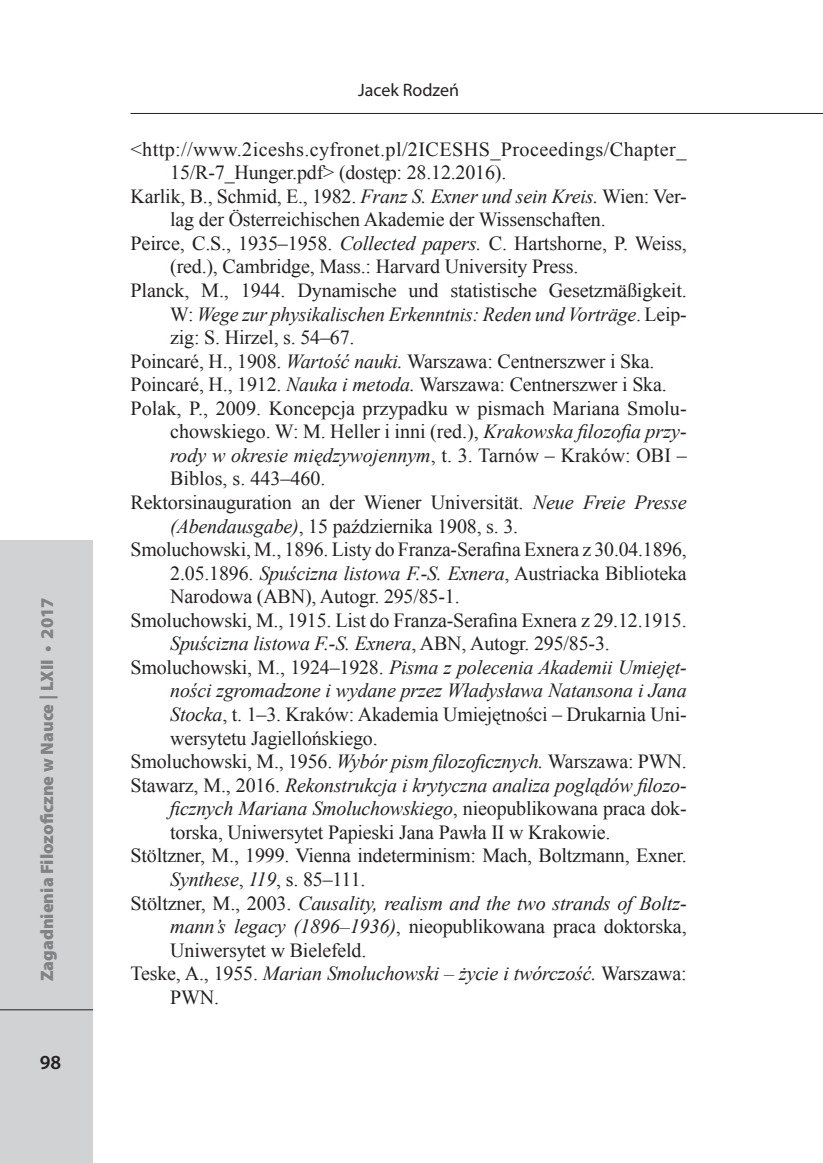
<style>
.page{position:relative;width:823px;height:1163px;background:#fff}
.page>*{position:absolute;margin:0;border:0;box-sizing:border-box;transform-origin:0 0}
.Bibliograifa{font:20px/23.6px "Times New Roman";letter-spacing:-.01em;color:#231f20;text-align:justify}
.Bibliograifa-2{font:20px/23.6px "Times New Roman";letter-spacing:.02em;color:#231f20}
.Bibliograifa-3{font:italic 20px/23.6px "Times New Roman";letter-spacing:-.01em;color:#231f20}
.t1{font:600 20px "Myriad Pro";color:#231f20}
.t2{font:900 18px "Myriad Pro";color:#808285}
.t3{font:18px "Myriad Pro";color:#231f20}
.s1{font-style:italic}
.s2{font-style:normal}
</style>
<div class="page">
<div style="left:0;top:540px;width:93px;height:622px;background:#d1d2d4"></div>
<hr style="left:130px;top:113px;width:692px;height:1px;background:#231f20">
<hr style="left:0;top:1009px;width:93px;height:1px;background:#231f20">
<p class="t2" style="left:35px;top:981px;width:385px;rotate:-90deg">Zagadnienia Filozoficzne w Nauce | LXII • 2017</p>
<p class="t1" style="left:40px;top:1049px;width:23px">98</p>
<p class="t3" style="left:358px;top:79px;width:102px">Jacek Rodzeń</p>
<p class="Bibliograifa-2" style="left:170px;top:137px;width:517px;text-indent:-40px">&lt;http://www.2iceshs.cyfronet.pl/2ICESHS_Proceedings/Chapter_<br>15/R-7_Hunger.pdf&gt; (dostęp: 28.12.2016).</p>
<p class="Bibliograifa" style="left:170px;top:184px;width:517px;text-indent:-40px">Karlik, B., Schmid, E., 1982. <span class="s1">Franz S. Exner und sein Kreis.</span> Wien: Ver&shy;lag der Österreichischen Akademie der Wissenschaften.</p>
<p class="Bibliograifa" style="left:170px;top:231px;width:517px;text-indent:-40px">Peirce, C.S., 1935–1958. <span class="s1">Collected papers.</span> C. Hartshorne, P. Weiss, (red.), Cambridge, Mass.: Harvard University Press.</p>
<p class="Bibliograifa" style="left:170px;top:278px;width:517px;text-indent:-40px">Planck, M., 1944. Dynamische und statistische Gesetzmäßigkeit.<br>W: <span class="s1">Wege zur physikalischen Erkenntnis: Reden und Vorträge</span>. Leip&shy;zig: S. Hirzel, s. 54–67.</p>
<p class="Bibliograifa" style="left:130px;top:349px;width:525px">Poincaré, H., 1908. <span class="s1">Wartość nauki.</span> Warszawa: Centnerszwer i Ska.</p>
<p class="Bibliograifa" style="left:130px;top:372px;width:537px">Poincaré, H., 1912. <span class="s1">Nauka i metoda.</span> Warszawa: Centnerszwer i Ska.</p>
<p class="Bibliograifa" style="left:170px;top:396px;width:517px;text-indent:-40px">Polak, P., 2009. Koncepcja przypadku w pismach Mariana Smolu&shy;chowskiego. W: M. Heller i inni (red.), <span class="s1">Krakowska filozofia przy&shy;rody w okresie międzywojennym</span>, t. 3. Tarnów – Kraków: OBI – Biblos, s. 443–460.</p>
<p class="Bibliograifa" style="left:170px;top:490px;width:517px;text-indent:-40px">Rektorsinauguration an der Wiener Universität. <span class="s1">Neue Freie Presse (Abendausgabe)</span>, 15 października 1908, s. 3.</p>
<p class="Bibliograifa" style="left:170px;top:537px;width:517px;text-indent:-40px">Smoluchowski, M., 1896. Listy do Franza-Serafina Exnera z 30.04.1896, 2.05.1896. <span class="s1">Spuścizna listowa F.-S. Exnera</span>, Austriacka Biblioteka Narodowa (ABN), Autogr. 295/85-1.</p>
<p class="Bibliograifa" style="left:170px;top:608px;width:517px;text-indent:-40px">Smoluchowski, M., 1915. List do Franza-Serafina Exnera z 29.12.1915.<br><span class="s1">Spuścizna listowa F.-S. Exnera</span>, ABN, Autogr. 295/85-3.</p>
<p class="Bibliograifa" style="left:170px;top:655px;width:517px;text-indent:-40px">Smoluchowski, M., 1924–1928. <span class="s1">Pisma z polecenia Akademii Umiejęt&shy;ności zgromadzone i wydane przez Władysława Natansona i Jana Stocka</span>, t. 1–3. Kraków: Akademia Umiejętności – Drukarnia Uni&shy;wersytetu Jagiellońskiego.</p>
<p class="Bibliograifa" style="left:130px;top:749px;width:557px">Smoluchowski, M., 1956. <span class="s1">Wybór pism filozoficznych.</span> Warszawa: PWN.</p>
<p class="Bibliograifa" style="left:170px;top:772px;width:517px;text-indent:-40px">Stawarz, M., 2016. <span class="s1">Rekonstrukcja i krytyczna analiza poglądów filozo&shy;ficznych Mariana Smoluchowskiego</span>, nieopublikowana praca dok&shy;torska, Uniwersytet Papieski Jana Pawła II w Krakowie.</p>
<p class="Bibliograifa" style="left:170px;top:843px;width:517px;text-indent:-40px">Stöltzner, M., 1999. Vienna indeterminism: Mach, Boltzmann, Exner.<br><span class="s1">Synthese</span>, <span class="s1">119</span>, s. 85–111.</p>
<p class="Bibliograifa" style="left:170px;top:890px;width:517px;text-indent:-40px">Stöltzner, M., 2003. <span class="s1">Causality, realism and the two strands of Boltz&shy;mann’s legacy (1896–1936)</span>, nieopublikowana praca doktorska, Uniwersytet w Bielefeld.</p>
<p class="Bibliograifa-3" style="left:170px;top:961px;width:517px;text-indent:-40px"><span class="s2">Teske, A., 1955.</span> Marian Smoluchowski – życie i twórczość. <span class="s2">Warszawa:<br>PWN.</span></p>
</div>
